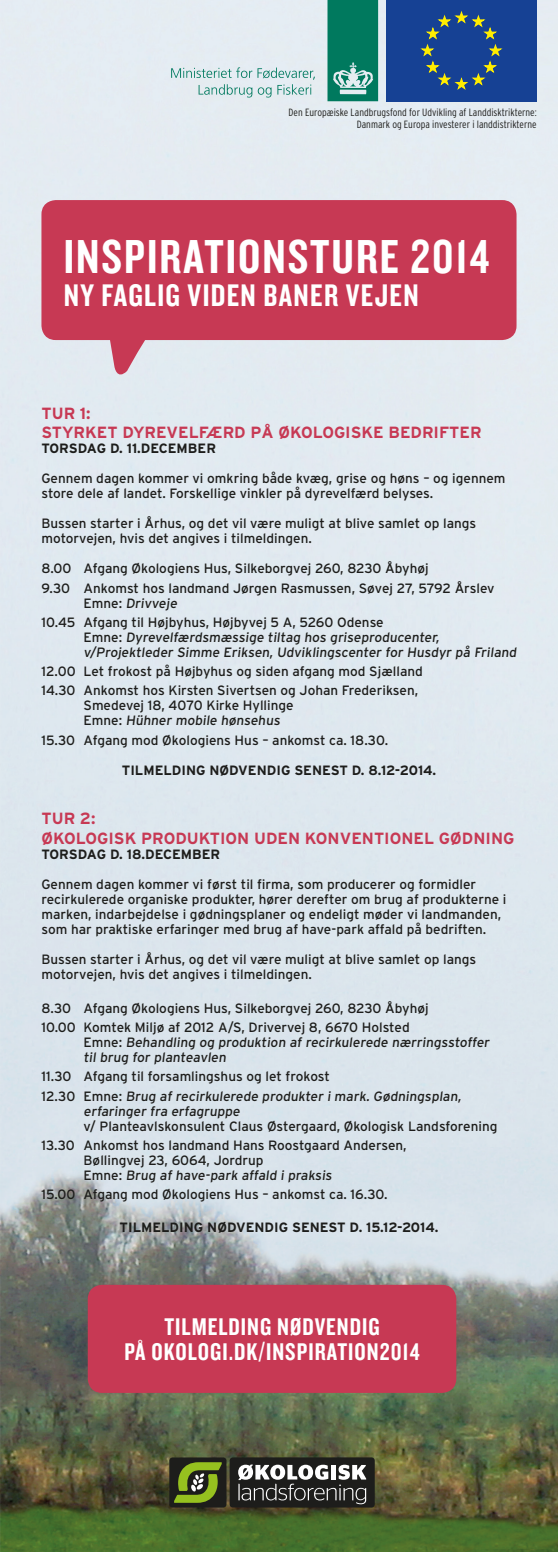
<style>
.page{position:relative;width:558px;height:1552px;background:#fff}
.page>*{position:absolute;margin:0;border:0;box-sizing:border-box;transform-origin:0 0}
.t1{font:49.5px "Knockout HTF49 Liteweight";letter-spacing:.04em;color:#fff}
.t2{font:32.4px "Knockout HTF49 Liteweight";letter-spacing:.04em;color:#fff}
.t3{font:25.05px/25px "Knockout HTF49 Liteweight";letter-spacing:.04em;color:#fff;text-align:center}
.t4{font:700 16.2px/19.5px "Interstate";color:#c73954}
.t5{font:13.5px/15px "Interstate";color:#1d1d1b}
.t6{font:700 13.5px "Interstate";color:#1d1d1b}
.t7{font:300 condensed 10.5px/12px "Interstate";color:#1d1d1b;text-align:right}
</style>
<div class="page">
<img style="left:0;top:0;width:557px;height:1552px">
<div style="left:169px;top:1457px;width:57px;height:51px;background:#1d1d1b;border-radius:3px"></div>
<svg style="left:174px;top:1462px;width:47px;height:41px"></svg>
<div style="left:229px;top:1457px;width:145px;height:51px;background:#1d1d1b;border-radius:3px"></div>
<svg style="left:238px;top:1465px;width:128px;height:39px"></svg>
<svg style="left:41px;top:200px;width:475px;height:181px;background:#cd6076"></svg>
<div style="left:88px;top:1285px;width:368px;height:108px;background:#c73954;border-radius:14px"></div>
<div style="left:385px;top:0;width:151px;height:102px;background:#164194"></div>
<svg style="left:420px;top:45px;width:13px;height:11px"></svg>
<svg style="left:426px;top:12px;width:70px;height:27px"></svg>
<svg style="left:489px;top:45px;width:12px;height:11px"></svg>
<svg style="left:426px;top:62px;width:70px;height:27px"></svg>
<svg style="left:327px;top:0;width:50px;height:101px;background:#1c876f"></svg>
<svg style="left:171px;top:67px;width:143px;height:31px;background:#c6dcde"></svg>
<p class="t7" style="left:288px;top:106px;width:249px">Den Europæiske Landbrugsfond for Udvikling af Landdisktrikterne:<br>Danmark og Europa investerer i landdistrikterne</p>
<p class="t1" style="left:64px;top:231px;width:426px">INSPIRATIONSTURE 2014</p>
<p class="t2" style="left:64px;top:279px;width:356px">NY FAGLIG VIDEN BANER VEJEN</p>
<p class="t4" style="left:41px;top:403px;width:441px">TUR 1:<br>STYRKET DYREVELFÆRD PÅ ØKOLOGISKE BEDRIFTER</p>
<p class="t6" style="left:41px;top:441px;width:176px">TORSDAG D. 11.DECEMBER</p>
<p class="t5" style="left:41px;top:471px;width:465px">Gennem dagen kommer vi omkring både kvæg, grise og høns – og igennem store dele af landet. Forskellige vinkler på dyrevelfærd belyses.</p>
<p class="t5" style="left:41px;top:516px;width:436px">Bussen starter i Århus, og det vil være muligt at blive samlet op langs motorvejen, hvis det angives i tilmeldingen.</p>
<p class="t5" style="left:41px;top:561px;width:388px">8.00 Afgang Økologiens Hus, Silkeborgvej 260, 8230 Åbyhøj</p>
<p class="t5" style="left:41px;top:580px;width:454px">9.30 Ankomst hos landmand Jørgen Rasmussen, Søvej 27, 5792 Årslev</p>
<p class="t5" style="left:83px;top:595px;width:97px">Emne: Drivveje</p>
<p class="t5" style="left:41px;top:615px;width:343px">10.45 Afgang til Højbyhus, Højbyvej 5 A, 5260 Odense</p>
<p class="t5" style="left:83px;top:630px;width:436px">Emne: Dyrevelfærdsmæssige tiltag hos griseproducenter, v/Projektleder Simme Eriksen, Udviklingscenter for Husdyr på Friland</p>
<p class="t5" style="left:41px;top:664px;width:382px">12.00 Let frokost på Højbyhus og siden afgang mod Sjælland</p>
<p class="t5" style="left:83px;top:683px;width:336px;text-indent:-42px">14.30 Ankomst hos Kirsten Sivertsen og Johan Frederiksen,<br>Smedevej 18, 4070 Kirke Hyllinge</p>
<p class="t5" style="left:83px;top:713px;width:200px">Emne: Hühner mobile hønsehus</p>
<p class="t5" style="left:41px;top:732px;width:348px">15.30 Afgang mod Økologiens Hus – ankomst ca. 18.30.</p>
<p class="t6" style="left:122px;top:762px;width:315px">TILMELDING NØDVENDIG SENEST D. 8.12-2014.</p>
<p class="t4" style="left:41px;top:809px;width:474px">TUR 2:<br>ØKOLOGISK PRODUKTION UDEN KONVENTIONEL GØDNING</p>
<p class="t6" style="left:41px;top:846px;width:180px">TORSDAG D. 18.DECEMBER</p>
<p class="t5" style="left:41px;top:876px;width:466px">Gennem dagen kommer vi først til firma, som producerer og formidler recirkulerede organiske produkter, hører derefter om brug af produkterne i marken, indarbejdelse i gødningsplaner og endeligt møder vi landmanden, som har praktiske erfaringer med brug af have-park affald på bedriften.</p>
<p class="t5" style="left:41px;top:951px;width:436px">Bussen starter i Århus, og det vil være muligt at blive samlet op langs motorvejen, hvis det angives i tilmeldingen.</p>
<p class="t5" style="left:41px;top:1001px;width:388px">8.30 Afgang Økologiens Hus, Silkeborgvej 260, 8230 Åbyhøj</p>
<p class="t5" style="left:41px;top:1020px;width:369px">10.00 Komtek Miljø af 2012 A/S, Drivervej 8, 6670 Holsted</p>
<p class="t5" style="left:83px;top:1035px;width:409px">Emne: Behandling og produktion af recirkulerede nærringsstoffer til brug for planteavlen</p>
<p class="t5" style="left:41px;top:1069px;width:290px">11.30 Afgang til forsamlingshus og let frokost</p>
<p class="t5" style="left:83px;top:1088px;width:415px;text-indent:-42px">12.30 Emne: Brug af recirkulerede produkter i mark. Gødningsplan, erfaringer fra erfagruppe<br>v/ Planteavlskonsulent Claus Østergaard, Økologisk Landsforening</p>
<p class="t5" style="left:41px;top:1138px;width:366px">13.30 Ankomst hos landmand Hans Roostgaard Andersen,</p>
<p class="t5" style="left:83px;top:1153px;width:181px">Bøllingvej 23, 6064, Jordrup</p>
<p class="t5" style="left:83px;top:1168px;width:251px">Emne: Brug af have-park affald i praksis</p>
<p class="t5" style="left:41px;top:1187px;width:347px">15.00 Afgang mod Økologiens Hus – ankomst ca. 16.30.</p>
<p class="t6" style="left:119px;top:1220px;width:320px">TILMELDING NØDVENDIG SENEST D. 15.12-2014.</p>
<p class="t3" style="left:124px;top:1314px;width:296px">TILMELDING NØDVENDIG<br>PÅ OKOLOGI.DK/INSPIRATION2014</p>
</div>
